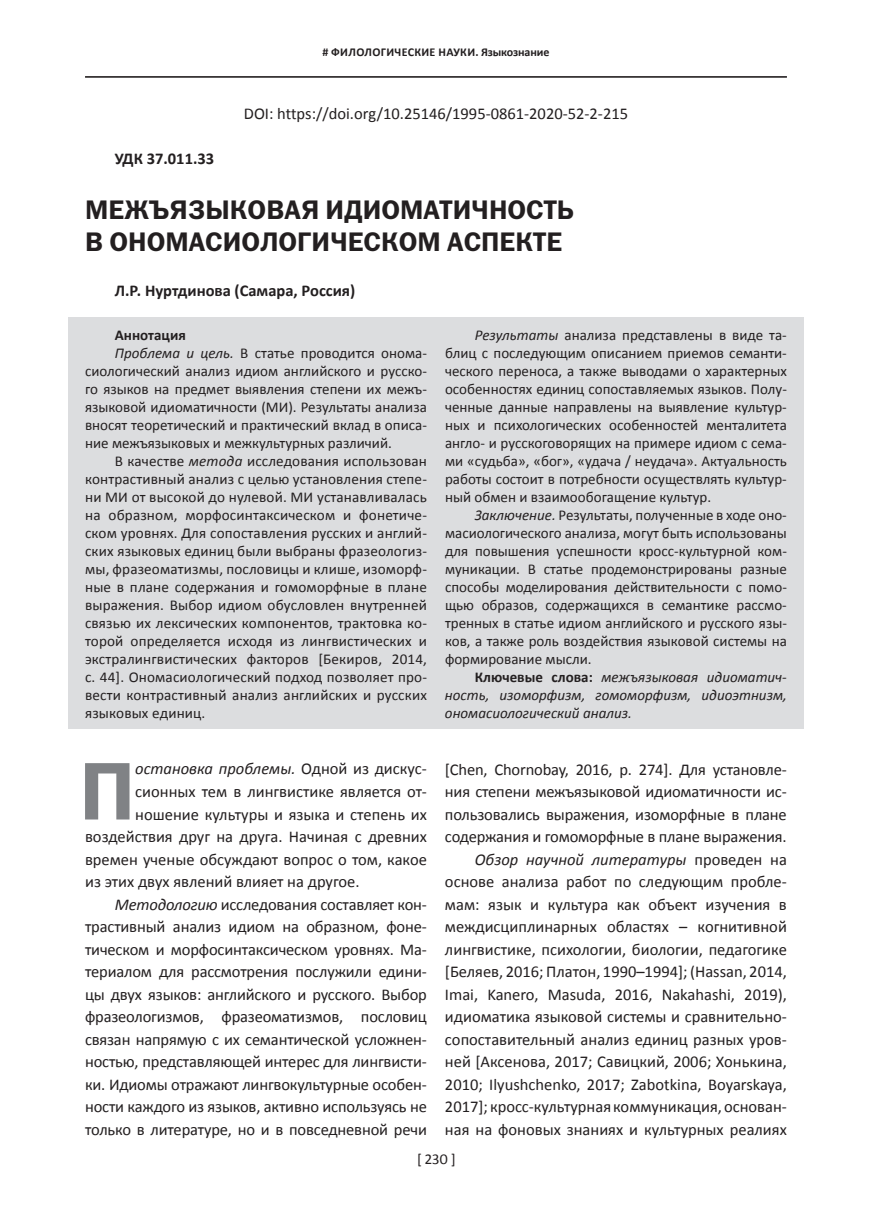
<style>
.page{position:relative;width:872px;height:1221px;background:#fff}
.page>*{position:absolute;margin:0;border:0;box-sizing:border-box;transform-origin:0 0}
.t1{font:82.05px "ez Franklin Goth Demi";color:#808285}
.t2{font:27px/32.4px "ez Franklin Goth Demi";color:#231f20}
.t3{font:16.5px/22.5px "Calibri";letter-spacing:-.01em;color:#231f20;text-align:right}
.t4{font:700 16.5px "Calibri";color:#231f20}
.t5{font:italic 16.5px "Calibri";color:#231f20}
.t6{font:15px/18px "Calibri";letter-spacing:.01em;color:#231f20;text-align:justify}
.t7{font:italic 15px/18px "Calibri";color:#231f20;text-align:justify}
.t8{font:700 15px "Calibri";color:#231f20}
.t9{font:700 12px "Calibri";letter-spacing:.03em;color:#231f20}
.s1{font-style:italic}
.s2{font-weight:700;font-style:normal}
.s3{font-style:normal}
</style>
<div class="page">
<div style="left:68px;top:317px;width:736px;height:412px;background:#dcdddf"></div>
<hr style="left:85px;top:76px;width:702px;height:1px;background:#231f20">
<hr style="left:85px;top:77px;width:702px;height:1px;background:#231f20">
<p class="t9" style="left:322px;top:45px;width:228px"># ФИЛОЛОГИЧЕСКИЕ НАУКИ. Языкознание</p>
<p class="t3" style="left:244px;top:102px;width:386px">DOI: https://doi.org/10.25146/1995-0861-2020-52-2-215</p>
<p class="t4" style="left:115px;top:148px;width:101px">УДК 37.011.33</p>
<h2 class="t2" style="left:85px;top:193px;width:490px">МЕЖЪЯЗЫКОВАЯ ИДИОМАТИЧНОСТЬ<br>В ОНОМАСИОЛОГИЧЕСКОМ АСПЕКТЕ</h2>
<p class="t4" style="left:115px;top:280px;width:242px">Л.Р. Нуртдинова (Самара, Россия)</p>
<p class="t8" style="left:115px;top:325px;width:72px">Аннотация</p>
<p class="t6" style="left:115px;top:343px;width:314px"><span class="s1">Проблема и цель.</span> В статье проводится онома-</p>
<p class="t6" style="left:85px;top:361px;width:343px">сиологический анализ идиом английского и русско-</p>
<p class="t6" style="left:85px;top:379px;width:343px">го языков на предмет выявления степени их межъ-</p>
<p class="t6" style="left:85px;top:397px;width:343px">языковой идиоматичности (МИ). Результаты анализа</p>
<p class="t6" style="left:85px;top:415px;width:343px">вносят теоретический и практический вклад в описа-</p>
<p class="t6" style="left:85px;top:433px;width:308px">ние межъязыковых и межкультурных различий.</p>
<p class="t6" style="left:115px;top:451px;width:313px">В качестве <span class="s1">метода</span> исследования использован</p>
<p class="t6" style="left:85px;top:469px;width:343px">контрастивный анализ с целью установления степе-</p>
<p class="t6" style="left:85px;top:487px;width:343px">ни МИ от высокой до нулевой. МИ устанавливалась</p>
<p class="t6" style="left:85px;top:505px;width:343px">на образном, морфосинтаксическом и фонетиче-</p>
<p class="t6" style="left:85px;top:523px;width:343px">ском уровнях. Для сопоставления русских и англий-</p>
<p class="t6" style="left:85px;top:541px;width:343px">ских языковых единиц были выбраны фразеологиз-</p>
<p class="t6" style="left:85px;top:559px;width:343px">мы, фразеоматизмы, пословицы и клише, изоморф-</p>
<p class="t6" style="left:85px;top:577px;width:343px">ные в плане содержания и гомоморфные в плане</p>
<p class="t6" style="left:85px;top:595px;width:343px">выражения. Выбор идиом обусловлен внутренней</p>
<p class="t6" style="left:85px;top:613px;width:343px">связью их лексических компонентов, трактовка ко-</p>
<p class="t6" style="left:85px;top:631px;width:343px">торой определяется исходя из лингвистических и</p>
<p class="t6" style="left:85px;top:649px;width:343px">экстралингвистических факторов [Бекиров, 2014,</p>
<p class="t6" style="left:85px;top:667px;width:343px">с. 44]. Ономасиологический подход позволяет про-</p>
<p class="t6" style="left:85px;top:685px;width:343px">вести контрастивный анализ английских и русских</p>
<p class="t6" style="left:85px;top:703px;width:122px">языковых единиц.</p>
<p class="t6" style="left:445px;top:325px;width:343px;text-indent:30px"><span class="s1">Результаты</span> анализа представлены в виде та&shy;блиц с последующим описанием приемов семанти&shy;ческого переноса, а также выводами о характерных особенностях единиц сопоставляемых языков. Полу&shy;ченные данные направлены на выявление культур&shy;ных и психологических особенностей менталитета англо- и русскоговорящих на примере идиом с сема&shy;ми «судьба», «бог», «удача / неудача». Актуальность работы состоит в потребности осуществлять культур&shy;ный обмен и взаимообогащение культур.</p>
<p class="t6" style="left:445px;top:505px;width:343px;text-indent:30px"><span class="s1">Заключение.</span> Результаты, полученные в ходе оно&shy;масиологического анализа, могут быть использованы для повышения успешности кросс-культурной ком&shy;муникации. В статье продемонстрированы разные способы моделирования действительности с помо&shy;щью образов, содержащихся в семантике рассмо&shy;тренных в статье идиом английского и русского язы&shy;ков, а также роль воздействия языковой системы на формирование мысли.</p>
<p class="t7" style="left:445px;top:667px;width:343px;text-indent:30px"><span class="s2">Ключевые слова:</span> межъязыковая идиоматич&shy;ность, изоморфизм, гомоморфизм, идиоэтнизм, ономасиологический анализ.</p>
<h1 class="t1" style="left:79px;top:744px;width:57px">П</h1>
<p class="t5" style="left:135px;top:757px;width:293px">остановка проблемы. <span class="s3">Одной из дискус-</span></p>
<p class="t3" style="left:135px;top:780px;width:293px">сионных тем в лингвистике является от-</p>
<p class="t3" style="left:135px;top:802px;width:293px">ношение культуры и языка и степень их</p>
<p class="t3" style="left:85px;top:825px;width:343px">воздействия друг на друга. Начиная с древних</p>
<p class="t3" style="left:85px;top:847px;width:343px">времен ученые обсуждают вопрос о том, какое</p>
<p class="t3" style="left:85px;top:870px;width:276px">из этих двух явлений влияет на другое.</p>
<p class="t3" style="left:115px;top:892px;width:314px"><span class="s1">Методологию</span> исследования составляет кон-</p>
<p class="t3" style="left:85px;top:915px;width:343px">трастивный анализ идиом на образном, фоне-</p>
<p class="t3" style="left:85px;top:937px;width:343px">тическом и морфосинтаксическом уровнях. Ма-</p>
<p class="t3" style="left:85px;top:960px;width:343px">териалом для рассмотрения послужили едини-</p>
<p class="t3" style="left:85px;top:982px;width:343px">цы двух языков: английского и русского. Выбор</p>
<p class="t3" style="left:85px;top:1005px;width:343px">фразеологизмов, фразеоматизмов, пословиц</p>
<p class="t3" style="left:85px;top:1027px;width:343px">связан напрямую с их семантической усложнен-</p>
<p class="t3" style="left:85px;top:1050px;width:343px">ностью, представляющей интерес для лингвисти-</p>
<p class="t3" style="left:85px;top:1072px;width:343px">ки. Идиомы отражают лингвокультурные особен-</p>
<p class="t3" style="left:85px;top:1095px;width:343px">ности каждого из языков, активно используясь не</p>
<p class="t3" style="left:85px;top:1117px;width:343px">только в литературе, но и в повседневной речи</p>
<p class="t3" style="left:445px;top:757px;width:343px">[Chen, Chornobay, 2016, p. 274]. Для установле&shy;ния степени межъязыковой идиоматичности ис&shy;пользовались выражения, изоморфные в плане содержания и гомоморфные в плане выражения.<br><span class="s1">Обзор научной литературы</span> проведен на основе анализа работ по следующим пробле&shy;мам: язык и культура как объект изучения в междисциплинарных областях – когнитивной лингвистике, психологии, биологии, педагогике [Беляев, 2016; Платон, 1990–1994]; (Hassan, 2014, Imai, Kanero, Masuda, 2016, Nakahashi, 2019), идиоматика языковой системы и сравнительно&shy;сопоставительный анализ единиц разных уров&shy;ней [Аксенова, 2017; Савицкий, 2006; Хонькина, 2010; Ilyushchenko, 2017; Zabotkina, Boyarskaya, 2017]; кросс-культурная коммуникация, основан&shy;ная на фоновых знаниях и культурных реалиях</p>
<p class="t6" style="left:417px;top:1149px;width:40px">[ 230 ]</p>
</div>
